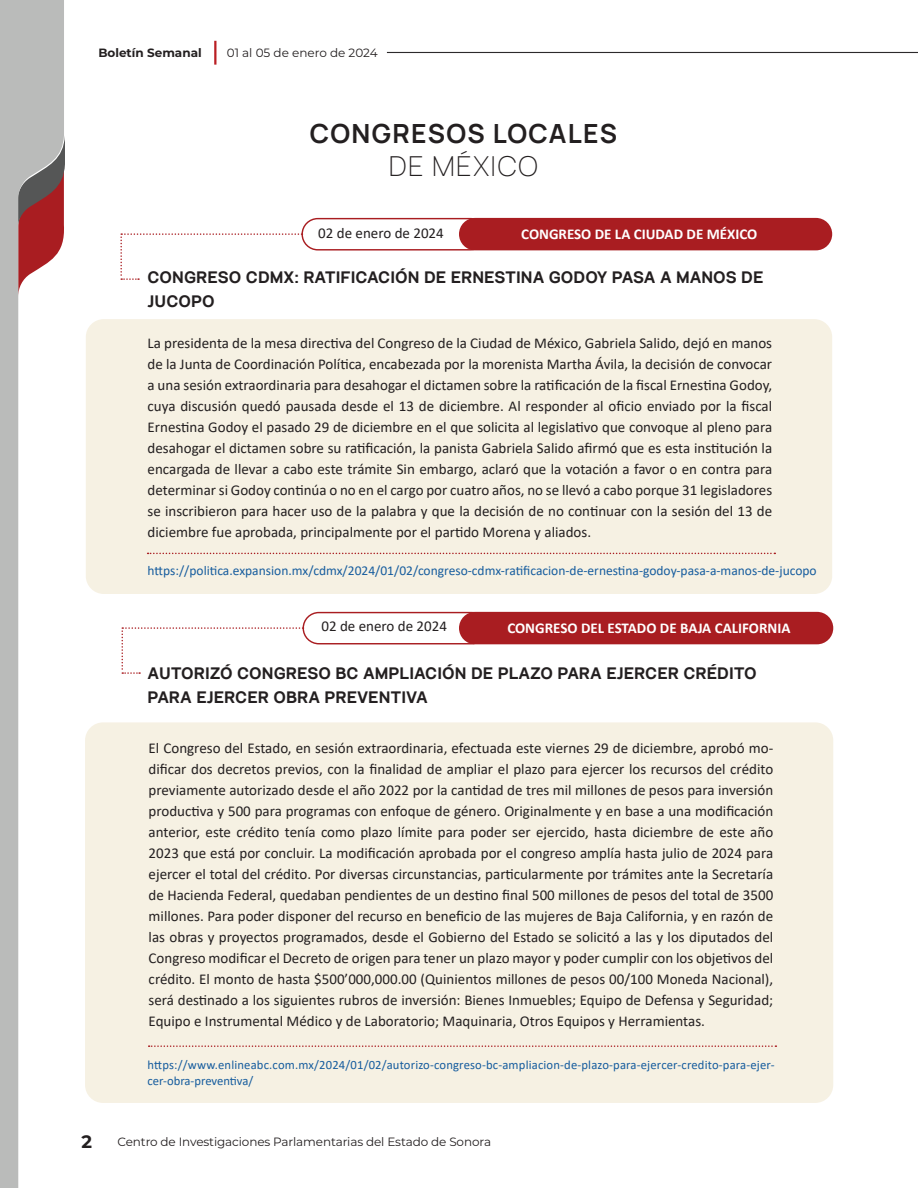
<style>
.page{position:relative;width:918px;height:1188px;background:#fff}
.page>*{position:absolute;margin:0;border:0;box-sizing:border-box;transform-origin:0 0}
.t1{font:200 26.4px "Manrope";letter-spacing:.05em;color:#231f20}
.t2{font:100 26.4px "Manrope";letter-spacing:.05em;color:#231f20}
.t3{font:700 18px "Montserrat";color:#231f20}
.t4{font:700 16.5px/24px "Nurom";color:#231f20}
.t5{font:15px/21px "Calibri";color:#231f20;text-align:justify}
.t6{font:700 15px "Calibri";color:#fff}
.t7{font:13.5px "Calibri";color:#175d9e}
.t8{font:12.6px/16.5px "Calibri";letter-spacing:.015em;color:#175d9e}
.t9{font:12px "Montserrat";letter-spacing:-.01em;color:#231f20}
.t10{font:700 12px "Montserrat";color:#231f20}
</style>
<div class="page">
<hr style="left:214px;top:41px;width:2px;height:24px;background:#ba1f24">
<svg style="left:64px;top:136px;width:1px;height:35px"></svg>
<svg style="left:0;top:0;width:64px;height:1188px"></svg>
<hr style="left:387px;top:52px;width:531px;height:1px;background:#2c2a2b">
<div style="left:86px;top:319px;width:746px;height:275px;background:#f6f1e3;border-radius:18px"></div>
<div style="left:459px;top:218px;width:373px;height:32px;background:#a91d21;border-radius:16px"></div>
<div style="left:301px;top:218px;width:186px;height:33px;border:1px solid #a91d21;border-radius:16px"></div>
<svg style="left:120px;top:233px;width:182px;height:47px"></svg>
<svg style="left:148px;top:553px;width:627px;height:1px"></svg>
<div style="left:85px;top:722px;width:748px;height:381px;background:#f6f1e3;border-radius:18px"></div>
<div style="left:459px;top:612px;width:374px;height:32px;background:#a91d21;border-radius:16px"></div>
<div style="left:303px;top:612px;width:185px;height:32px;border:1px solid #a91d21;border-radius:16px"></div>
<svg style="left:121px;top:627px;width:183px;height:47px"></svg>
<svg style="left:149px;top:1045px;width:627px;height:2px"></svg>
<p class="t10" style="left:98px;top:44px;width:105px">Boletín Semanal</p>
<p class="t9" style="left:227px;top:45px;width:152px">01 al 05 de enero de 2024</p>
<p class="t1" style="left:310px;top:115px;width:309px">CONGRESOS LOCALES</p>
<p class="t2" style="left:389px;top:150px;width:151px">DE MÉXICO</p>
<p class="t5" style="left:318px;top:222px;width:127px">02 de enero de 2024</p>
<p class="t6" style="left:521px;top:223px;width:238px">CONGRESO DE LA CIUDAD DE MÉXICO</p>
<p class="t4" style="left:148px;top:265px;width:617px">CONGRESO CDMX: RATIFICACIÓN DE ERNESTINA GODOY PASA A MANOS DE<br>JUCOPO</p>
<p class="t5" style="left:148px;top:332px;width:626px">La presidenta de la mesa directiva del Congreso de la Ciudad de México, Gabriela Salido, dejó en manos de la Junta de Coordinación Política, encabezada por la morenista Martha Ávila, la decisión de convocar a una sesión extraordinaria para desahogar el dictamen sobre la ratificación de la fiscal Ernestina Godoy, cuya discusión quedó pausada desde el 13 de diciembre. Al responder al oficio enviado por la fiscal Ernestina Godoy el pasado 29 de diciembre en el que solicita al legislativo que convoque al pleno para desahogar el dictamen sobre su ratificación, la panista Gabriela Salido afirmó que es esta institución la encargada de llevar a cabo este trámite Sin embargo, aclaró que la votación a favor o en contra para determinar si Godoy continúa o no en el cargo por cuatro años, no se llevó a cabo porque 31 legisladores se inscribieron para hacer uso de la palabra y que la decisión de no continuar con la sesión del 13 de diciembre fue aprobada, principalmente por el partido Morena y aliados.</p>
<p class="t7" style="left:148px;top:562px;width:671px">https://politica.expansion.mx/cdmx/2024/01/02/congreso-cdmx-ratificacion-de-ernestina-godoy-pasa-a-manos-de-jucopo</p>
<p class="t5" style="left:321px;top:615px;width:127px">02 de enero de 2024</p>
<p class="t6" style="left:507px;top:617px;width:285px">CONGRESO DEL ESTADO DE BAJA CALIFORNIA</p>
<p class="t4" style="left:148px;top:661px;width:611px">AUTORIZÓ CONGRESO BC AMPLIACIÓN DE PLAZO PARA EJERCER CRÉDITO<br>PARA EJERCER OBRA PREVENTIVA</p>
<p class="t5" style="left:149px;top:738px;width:626px">El Congreso del Estado, en sesión extraordinaria, efectuada este viernes 29 de diciembre, aprobó mo&shy;dificar dos decretos previos, con la finalidad de ampliar el plazo para ejercer los recursos del crédito previamente autorizado desde el año 2022 por la cantidad de tres mil millones de pesos para inversión productiva y 500 para programas con enfoque de género. Originalmente y en base a una modificación anterior, este crédito tenía como plazo límite para poder ser ejercido, hasta diciembre de este año 2023 que está por concluir. La modificación aprobada por el congreso amplía hasta julio de 2024 para ejercer el total del crédito. Por diversas circunstancias, particularmente por trámites ante la Secretaría de Hacienda Federal, quedaban pendientes de un destino final 500 millones de pesos del total de 3500 millones. Para poder disponer del recurso en beneficio de las mujeres de Baja California, y en razón de las obras y proyectos programados, desde el Gobierno del Estado se solicitó a las y los diputados del Congreso modificar el Decreto de origen para tener un plazo mayor y poder cumplir con los objetivos del crédito. El monto de hasta $500’000,000.00 (Quinientos millones de pesos 00/100 Moneda Nacional), será destinado a los siguientes rubros de inversión: Bienes Inmuebles; Equipo de Defensa y Seguridad; Equipo e Instrumental Médico y de Laboratorio; Maquinaria, Otros Equipos y Herramientas.</p>
<p class="t8" style="left:148px;top:1056px;width:629px">https://www.enlineabc.com.mx/2024/01/02/autorizo-congreso-bc-ampliacion-de-plazo-para-ejercer-credito-para-ejer&shy;cer-obra-preventiva/</p>
<p class="t3" style="left:81px;top:1129px;width:12px">2</p>
<p class="t9" style="left:118px;top:1133px;width:375px">Centro de Investigaciones Parlamentarias del Estado de Sonora</p>
</div>
